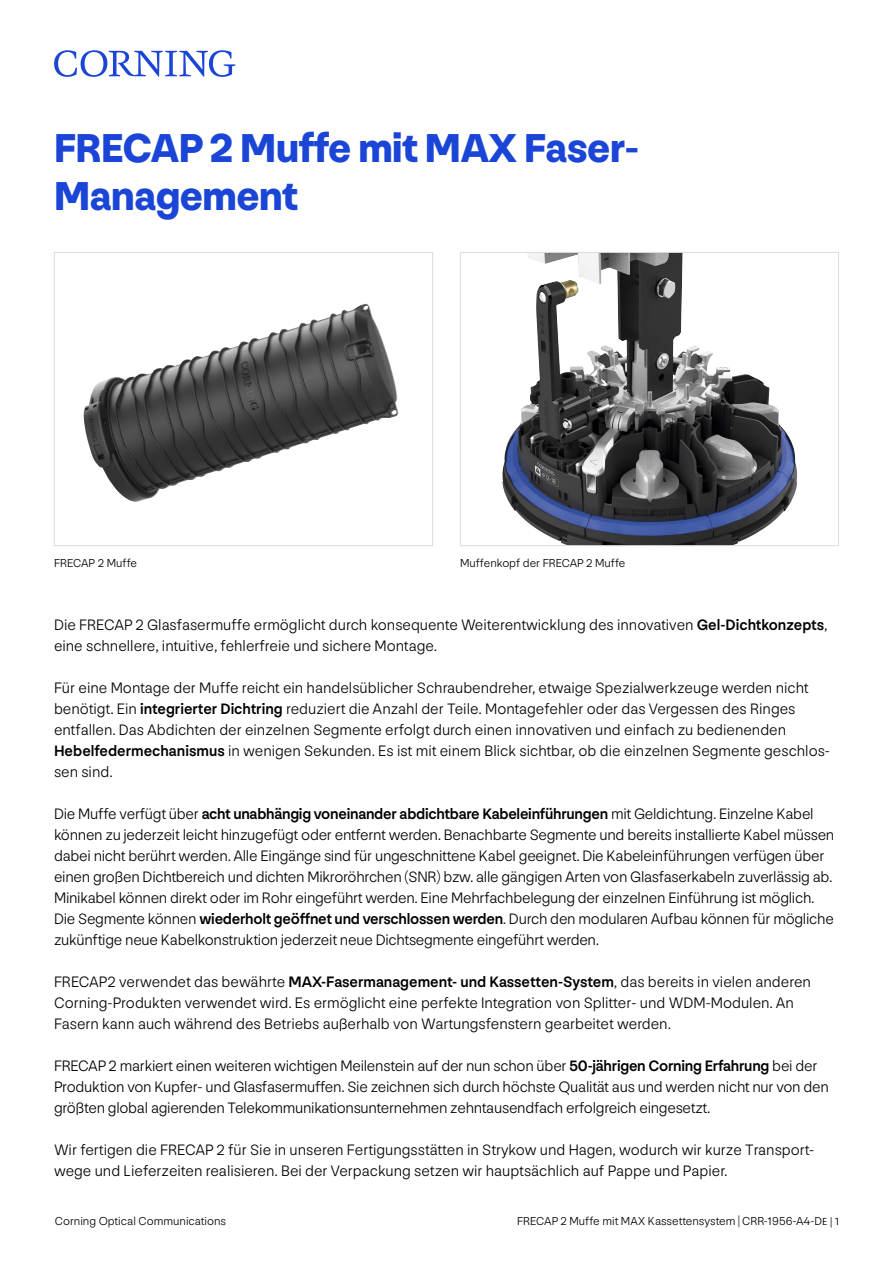
<style>
.page{position:relative;width:893px;height:1263px;background:#fff}
.page>*{position:absolute;margin:0;border:0;box-sizing:border-box;transform-origin:0 0}
.t1{font:900 42px/48px "NN Nouvelle Grotesk STD";letter-spacing:-.01em;color:#1a45d7}
.t2{font:300 15.75px/21px "NN Nouvelle Grotesk STD";letter-spacing:-.015em;color:#000}
.t3{font:300 12px "NN Nouvelle Grotesk STD";color:#000}
.s1{font-weight:500}
.s2{font-family:"The Sans C4 s";font-size:10.5px}
</style>
<div class="page">
<svg style="left:54px;top:252px;width:379px;height:294px"></svg>
<svg style="left:460px;top:252px;width:379px;height:294px"></svg>
<svg style="left:54px;top:50px;width:181px;height:27px"></svg>
<h1 class="t1" style="left:54px;top:125px;width:587px">FRECAP 2 Muffe mit MAX Faser-<br>Management</h1>
<p class="t3" style="left:54px;top:556px;width:85px">FRECAP 2 Muffe</p>
<p class="t3" style="left:460px;top:556px;width:167px">Muffenkopf der FRECAP 2 Muffe</p>
<p class="t2" style="left:54px;top:614px;width:775px">Die FRECAP 2 Glasfasermuffe ermöglicht durch konsequente Weiterentwicklung des innovativen <span class="s1">Gel-Dichtkonzepts</span>, eine schnellere, intuitive, fehlerfreie und sichere Montage.</p>
<p class="t2" style="left:54px;top:677px;width:777px">Für eine Montage der Muffe reicht ein handelsüblicher Schraubendreher, etwaige Spezialwerkzeuge werden nicht benötigt. Ein <span class="s1">integrierter Dichtring</span> reduziert die Anzahl der Teile. Montagefehler oder das Vergessen des Ringes entfallen. Das Abdichten der einzelnen Segmente erfolgt durch einen innovativen und einfach zu bedienenden <span class="s1">Hebelfedermechanismus</span> in wenigen Sekunden. Es ist mit einem Blick sichtbar, ob die einzelnen Segmente geschlos&shy;sen sind.</p>
<p class="t2" style="left:54px;top:803px;width:782px">Die Muffe verfügt über <span class="s1">acht unabhängig voneinander abdichtbare Kabeleinführungen</span> mit Geldichtung. Einzelne Kabel können zu jederzeit leicht hinzugefügt oder entfernt werden. Benachbarte Segmente und bereits installierte Kabel müssen dabei nicht berührt werden. Alle Eingänge sind für ungeschnittene Kabel geeignet. Die Kabeleinführungen verfügen über einen großen Dichtbereich und dichten Mikroröhrchen (SNR) bzw. alle gängigen Arten von Glasfaserkabeln zuverlässig ab.<br>Minikabel können direkt oder im Rohr eingeführt werden. Eine Mehrfachbelegung der einzelnen Einführung ist möglich.<br>Die Segmente können <span class="s1">wiederholt geöffnet und verschlossen werden</span>. Durch den modularen Aufbau können für mögliche zukünftige neue Kabelkonstruktion jederzeit neue Dichtsegmente eingeführt werden.</p>
<p class="t2" style="left:54px;top:971px;width:758px">FRECAP2 verwendet das bewährte <span class="s1">MAX-Fasermanagement- und Kassetten-System</span>, das bereits in vielen anderen<br>Corning-Produkten verwendet wird. Es ermöglicht eine perfekte Integration von Splitter- und WDM-Modulen. An<br>Fasern kann auch während des Betriebs außerhalb von Wartungsfenstern gearbeitet werden.</p>
<p class="t2" style="left:54px;top:1055px;width:776px">FRECAP 2 markiert einen weiteren wichtigen Meilenstein auf der nun schon über <span class="s1">50-jährigen Corning Erfahrung</span> bei der<br>Produktion von Kupfer- und Glasfasermuffen. Sie zeichnen sich durch höchste Qualität aus und werden nicht nur von den größten global agierenden Telekommunikationsunternehmen zehntausendfach erfolgreich eingesetzt.</p>
<p class="t2" style="left:54px;top:1139px;width:762px">Wir fertigen die FRECAP 2 für Sie in unseren Fertigungsstätten in Strykow und Hagen, wodurch wir kurze Transport&shy;wege und Lieferzeiten realisieren. Bei der Verpackung setzen wir hauptsächlich auf Pappe und Papier.</p>
<p class="t3" style="left:55px;top:1214px;width:173px">Corning Optical Communications</p>
<p class="t3" style="left:517px;top:1214px;width:323px">FRECAP 2 Muffe mit MAX Kassettensystem | CRR-1956-A4-D<span class="s2">E | 1</span></p>
</div>
